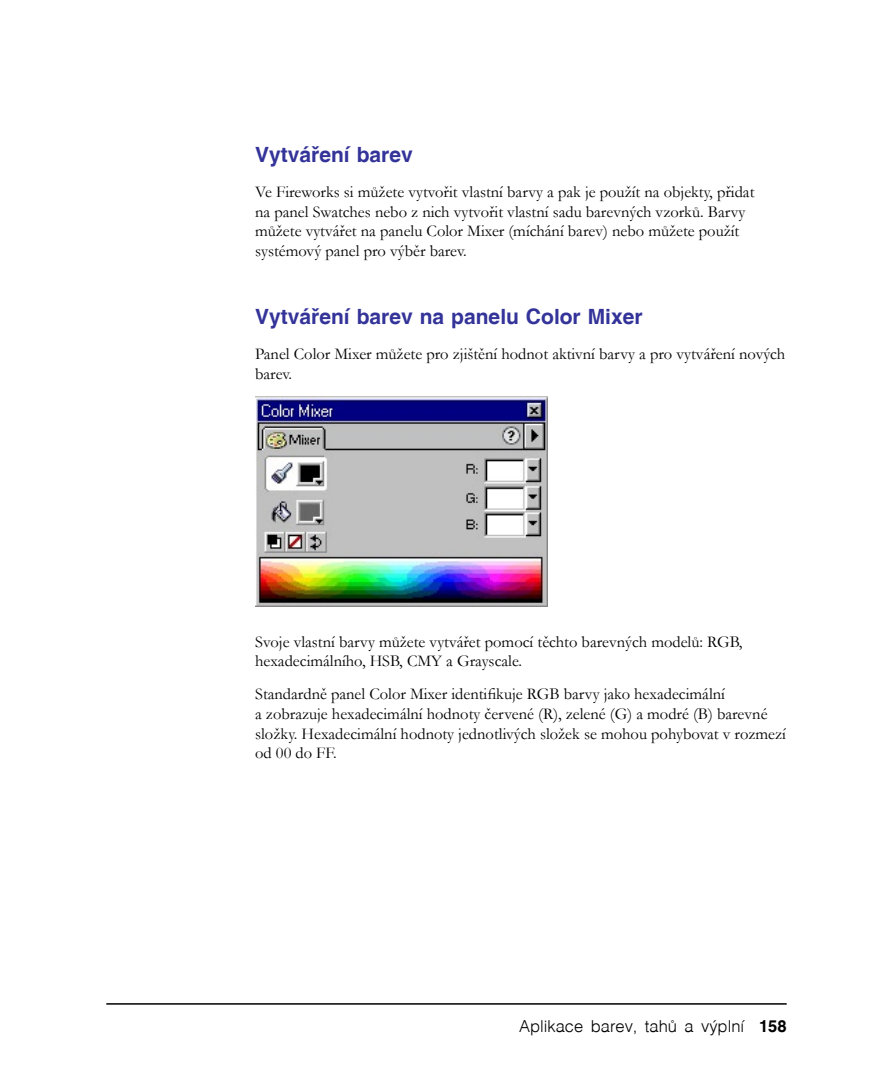
<style>
.page{position:relative;width:893px;height:1089px;background:#fff}
.page>*{position:absolute;margin:0;border:0;box-sizing:border-box;transform-origin:0 0}
.FW4_-_Nadpis_1{font:700 21px "Switzerland";color:#339}
.Normální{font:16.5px/19.8px "Garamond";color:#000}
.t1{font:300 16.5px "Switzerland";color:#000}
.s1{font-weight:700}
</style>
<div class="page">
<hr style="left:106px;top:1003px;width:681px;height:1px;background:#000">
<img style="left:255px;top:396px;width:293px;height:210px">
<p class="FW4_-_Nadpis_1" style="left:255px;top:142px;width:159px">Vytváření barev</p>
<p class="Normální" style="left:255px;top:181px;width:501px">Ve Fireworks si můžete vytvořit vlastní barvy a pak je použít na objekty, přidat na panel Swatches nebo z nich vytvořit vlastní sadu barevných vzorků. Barvy můžete vytvářet na panelu Color Mixer (míchání barev) nebo můžete použít systémový panel pro výběr barev.</p>
<p class="FW4_-_Nadpis_1" style="left:255px;top:304px;width:389px">Vytváření barev na panelu Color Mixer</p>
<p class="Normální" style="left:255px;top:343px;width:532px">Panel Color Mixer můžete pro zjištění hodnot aktivní barvy a pro vytváření nových barev.</p>
<p class="Normální" style="left:255px;top:631px;width:489px">Svoje vlastní barvy můžete vytvářet pomocí těchto barevných modelů: RGB, hexadecimálního, HSB, CMY a Grayscale.</p>
<p class="Normální" style="left:255px;top:683px;width:532px">Standardně panel Color Mixer identifikuje RGB barvy jako hexadecimální<br>a zobrazuje hexadecimální hodnoty červené (R), zelené (G) a modré (B) barevné složky. Hexadecimální hodnoty jednotlivých složek se mohou pohybovat v rozmezí od 00 do FF.</p>
<p class="t1" style="left:519px;top:1017px;width:269px">Aplikace barev, tahů a výplní <span class="s1">158</span></p>
</div>
